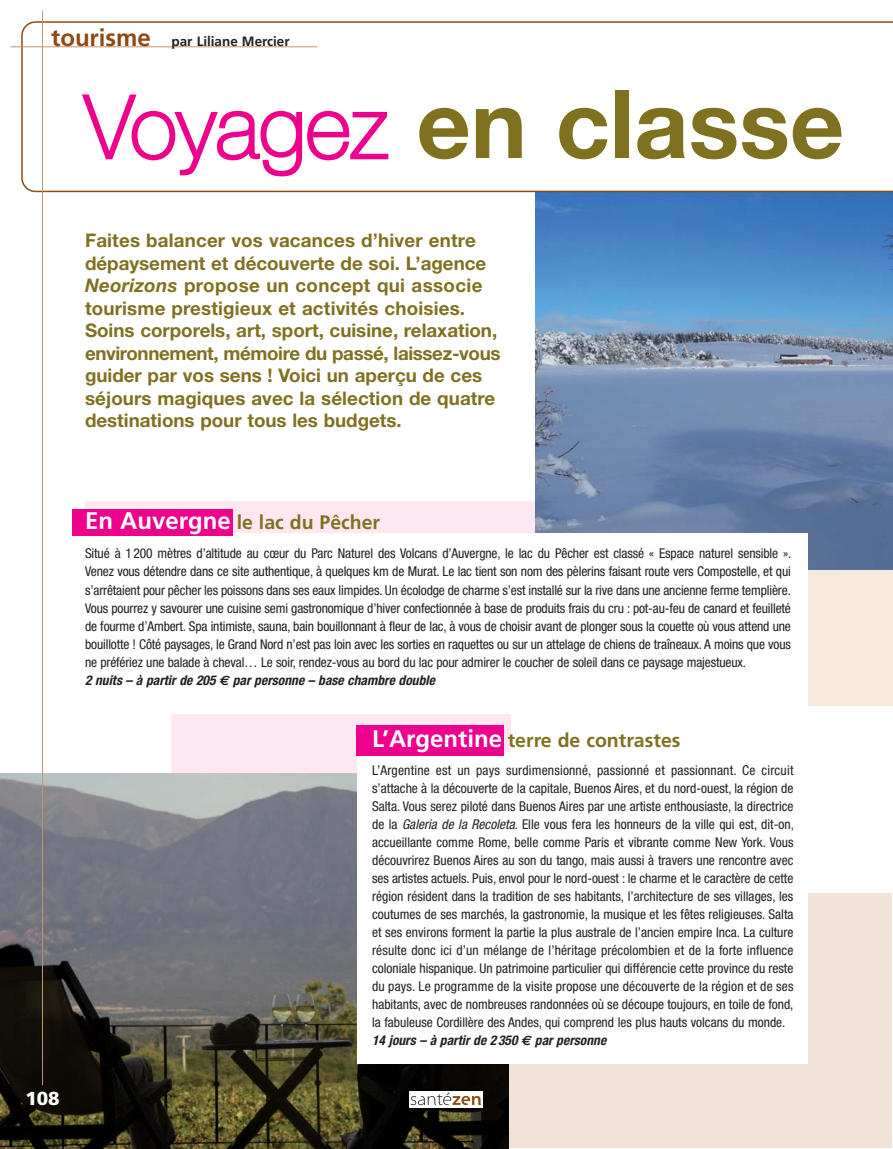
<style>
.page{position:relative;width:893px;height:1149px;background:#fff}
.page>*{position:absolute;margin:0;border:0;box-sizing:border-box;transform-origin:0 0}
.t1{font:700 94.5px "Helvetica Neue";color:#807120}
.t2{font:700 19.5px "Frutiger";color:#807120}
.t3{font:700 18.75px/22.5px "Helvetica Neue";color:#807120}
.t4{font:900 18.75px "Frutiger";color:#fff}
.t5{font:condensed 13.5px/18px "Helvetica Neue";color:#231f20}
.t6{font:700 13.5px "Frutiger";color:#231f20}
.s1{font-size:24px;color:#8e4a12}
.s2{font-weight:100;font-size:87px;color:#ec008c}
.s3{font-style:italic}
.s4{font-size:24px;color:#fff}
.s5{font-weight:700;font-style:italic}
.s6{font-family:"Euro Sans";font-weight:700;font-style:italic;font-stretch:normal}
</style>
<div class="page">
<div style="left:572px;top:504px;width:321px;height:201px;background:#f6eadd"></div>
<div style="left:468px;top:893px;width:424px;height:254px;background:#f1e3d7"></div>
<div style="left:171px;top:714px;width:339px;height:266px;background:#fde8f1"></div>
<div style="left:85px;top:501px;width:490px;height:201px;background:#fde8f1"></div>
<img style="left:535px;top:192px;width:358px;height:377px">
<img style="left:0;top:773px;width:509px;height:375px">
<svg style="left:21px;top:21px;width:872px;height:171px"></svg>
<svg style="left:409px;top:1090px;width:74px;height:16px"></svg>
<svg style="left:411px;top:1092px;width:70px;height:12px"></svg>
<hr style="left:42px;top:11px;width:1px;height:1073px;background:#c59571">
<hr style="left:11px;top:46px;width:306px;height:1px;background:#c59571">
<div style="left:68px;top:533px;width:740px;height:177px;background:#fff"></div>
<div style="left:357px;top:751px;width:451px;height:312px;background:#fff"></div>
<div style="left:72px;top:509px;width:161px;height:27px;background:#ec008c"></div>
<div style="left:356px;top:725px;width:148px;height:30px;background:#ec008c"></div>
<p class="t6" style="left:51px;top:36px;width:240px"><span class="s1">tourisme</span> par Liliane Mercier</p>
<h1 class="t1" style="left:85px;top:90px;width:761px"><span class="s2">Voyagez</span> en classe</h1>
<p class="t3" style="left:85px;top:231px;width:417px">Faites balancer vos vacances d’hiver entre dépaysement et découverte de soi. L’agence <span class="s3">Neorizons</span> propose un concept qui associe tourisme prestigieux et activités choisies.<br>Soins corporels, art, sport, cuisine, relaxation, environnement, mémoire du passé, laissez-vous guider par vos sens ! Voici un aperçu de ces séjours magiques avec la sélection de quatre destinations pour tous les budgets.</p>
<h2 class="t2" style="left:85px;top:514px;width:297px"><span class="s4">En Auvergne</span> le lac du Pêcher</h2>
<p class="t5" style="left:85px;top:545px;width:708px">Situé à 1200 mètres d’altitude au cœur du Parc Naturel des Volcans d’Auvergne, le lac du Pêcher est classé « Espace naturel sensible ».<br>Venez vous détendre dans ce site authentique, à quelques km de Murat. Le lac tient son nom des pèlerins faisant route vers Compostelle, et qui s’arrêtaient pour pêcher les poissons dans ses eaux limpides. Un écolodge de charme s’est installé sur la rive dans une ancienne ferme templière.<br>Vous pourrez y savourer une cuisine semi gastronomique d’hiver confectionnée à base de produits frais du cru : pot-au-feu de canard et feuilleté de fourme d’Ambert. Spa intimiste, sauna, bain bouillonnant à fleur de lac, à vous de choisir avant de plonger sous la couette où vous attend une bouillotte ! Côté paysages, le Grand Nord n’est pas loin avec les sorties en raquettes ou sur un attelage de chiens de traîneaux. A moins que vous ne préfériez une balade à cheval… Le soir, rendez-vous au bord du lac pour admirer le coucher de soleil dans ce paysage majestueux.<br><span class="s5">2 nuits – à partir de 205</span> <span class="s6">€</span> <span class="s5">par personne – base chambre double</span></p>
<h2 class="t2" style="left:372px;top:732px;width:310px"><span class="s4">L’Argentine</span> terre de contrastes</h2>
<h3 class="t4" style="left:25px;top:1090px;width:36px">108</h3>
<p class="t5" style="left:372px;top:761px;width:423px">L’Argentine est un pays surdimensionné, passionné et passionnant. Ce circuit s’attache à la découverte de la capitale, Buenos Aires, et du nord-ouest, la région de Salta. Vous serez piloté dans Buenos Aires par une artiste enthousiaste, la directrice de la <span class="s3">Galeria de la Recoleta</span>. Elle vous fera les honneurs de la ville qui est, dit-on, accueillante comme Rome, belle comme Paris et vibrante comme New York. Vous découvrirez Buenos Aires au son du tango, mais aussi à travers une rencontre avec ses artistes actuels. Puis, envol pour le nord-ouest : le charme et le caractère de cette région résident dans la tradition de ses habitants, l’architecture de ses villages, les coutumes de ses marchés, la gastronomie, la musique et les fêtes religieuses. Salta et ses environs forment la partie la plus australe de l’ancien empire Inca. La culture résulte donc ici d’un mélange de l’héritage précolombien et de la forte influence coloniale hispanique. Un patrimoine particulier qui différencie cette province du reste du pays. Le programme de la visite propose une découverte de la région et de ses habitants, avec de nombreuses randonnées où se découpe toujours, en toile de fond, la fabuleuse Cordillère des Andes, qui comprend les plus hauts volcans du monde.<br><span class="s5">14 jours – à partir de 2 350</span> <span class="s6">€</span> <span class="s5">par personne</span></p>
</div>
